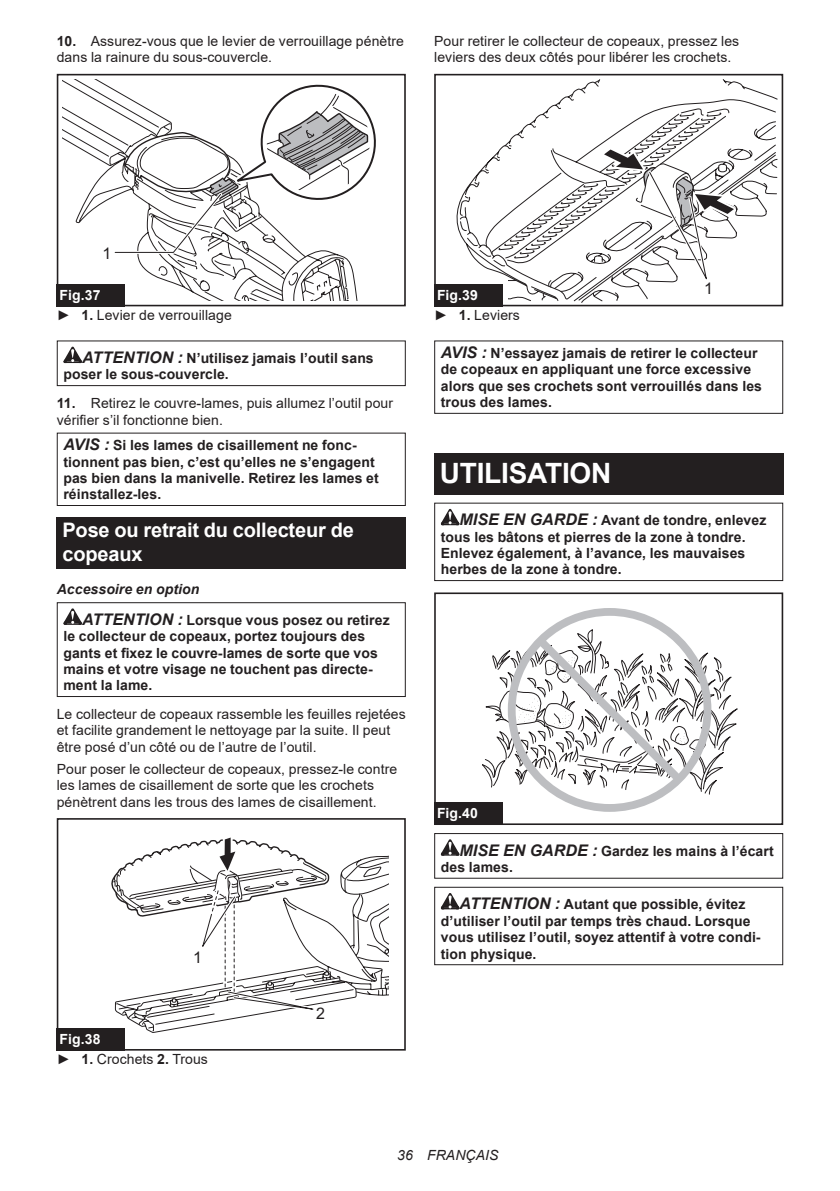
<style>
.page{position:relative;width:840px;height:1191px;background:#fff}
.page>*{position:absolute;margin:0;border:0;box-sizing:border-box;transform-origin:0 0}
.t1{font:700 28px "Arial";letter-spacing:-.01em;color:#fff}
.t2{font:700 20px/23.4px "Arial";letter-spacing:-.01em;color:#fff}
.t3{font:16px "Arial";color:#231f20}
.t4{font:700 14px/16.4px "Arial";letter-spacing:.005em;color:#231f20}
.t5{font:14px/16.4px "Arial";letter-spacing:.005em;color:#231f20}
.t6{font:italic 14px "Arial";letter-spacing:.005em;color:#231f20}
.t7{font:700 14px "Arial";color:#fff}
.s1{font-weight:700}
.s2{font-weight:700;color:#fff}
.s3{font-style:italic;font-size:16px}
.s4{font-style:italic}
</style>
<div class="page">
<svg style="left:62px;top:79px;width:50px;height:145px"></svg>
<div style="left:57px;top:74px;width:348px;height:232px;border:2px solid #231f20"></div>
<svg style="left:112px;top:84px;width:264px;height:217px"></svg>
<div style="left:57px;top:284px;width:68px;height:22px;background:#231f20"></div>
<svg style="left:63px;top:347px;width:19px;height:16px"></svg>
<div style="left:57px;top:340px;width:348px;height:46px;border:1px solid #231f20"></div>
<div style="left:57px;top:432px;width:348px;height:74px;border:1px solid #231f20"></div>
<div style="left:57px;top:517px;width:348px;height:52px;background:#231f20"></div>
<svg style="left:63px;top:608px;width:19px;height:17px"></svg>
<div style="left:57px;top:602px;width:348px;height:95px;border:1px solid #231f20"></div>
<div style="left:57px;top:818px;width:348px;height:232px;border:2px solid #231f20"></div>
<svg style="left:109px;top:818px;width:279px;height:215px"></svg>
<div style="left:57px;top:1028px;width:68px;height:22px;background:#231f20"></div>
<svg style="left:456px;top:167px;width:147px;height:135px"></svg>
<svg style="left:483px;top:79px;width:294px;height:222px"></svg>
<div style="left:434px;top:278px;width:73px;height:28px;background:#fff"></div>
<div style="left:434px;top:74px;width:348px;height:232px;border:2px solid #231f20"></div>
<svg style="left:596px;top:145px;width:145px;height:135px"></svg>
<div style="left:434px;top:284px;width:68px;height:22px;background:#231f20"></div>
<div style="left:434px;top:340px;width:348px;height:74px;border:1px solid #231f20"></div>
<div style="left:434px;top:453px;width:348px;height:41px;background:#231f20"></div>
<svg style="left:440px;top:509px;width:19px;height:16px"></svg>
<div style="left:434px;top:502px;width:348px;height:79px;border:1px solid #231f20"></div>
<svg style="left:482px;top:652px;width:255px;height:137px"></svg>
<svg style="left:498px;top:690px;width:9px;height:40px"></svg>
<svg style="left:507px;top:608px;width:204px;height:204px"></svg>
<div style="left:434px;top:592px;width:348px;height:233px;border:2px solid #231f20"></div>
<div style="left:434px;top:802px;width:68px;height:23px;background:#231f20"></div>
<svg style="left:440px;top:839px;width:19px;height:16px"></svg>
<div style="left:434px;top:833px;width:348px;height:45px;border:1px solid #231f20"></div>
<svg style="left:440px;top:893px;width:19px;height:16px"></svg>
<div style="left:434px;top:886px;width:348px;height:79px;border:1px solid #231f20"></div>
<p class="t5" style="left:57px;top:33px;width:348px"><span class="s1">10.</span> Assurez-vous que le levier de verrouillage pénètre dans la rainure du sous-couvercle.</p>
<p class="t5" style="left:434px;top:33px;width:306px">Pour retirer le collecteur de copeaux, pressez les leviers des deux côtés pour libérer les crochets.</p>
<p class="t3" style="left:102px;top:242px;width:10px">1</p>
<p class="t5" style="left:57px;top:284px;width:176px;line-height:20.2px"><span class="s2">Fig.37<br></span>► <span class="s1">1.</span> Levier de verrouillage</p>
<p class="t4" style="left:63px;top:350px;width:312px;text-indent:19px"><span class="s3">ATTENTION :</span> N’utilisez jamais l’outil sans poser le sous-couvercle.</p>
<p class="t5" style="left:57px;top:395px;width:338px"><span class="s1">11.</span> Retirez le couvre-lames, puis allumez l’outil pour vérifier s’il fonctionne bien.</p>
<p class="t4" style="left:63px;top:437px;width:317px"><span class="s3">AVIS :</span> Si les lames de cisaillement ne fonc&shy;tionnent pas bien, c’est qu’elles ne s’engagent pas bien dans la manivelle. Retirez les lames et réinstallez-les.</p>
<h2 class="t2" style="left:62px;top:519px;width:293px">Pose ou retrait du collecteur de copeaux</h2>
<p class="t4" style="left:82px;top:574px;width:309px;line-height:30.6px;text-indent:-25px"><span class="s4">Accessoire en option<br></span><span class="s3">ATTENTION :</span> Lorsque vous posez ou retirez</p>
<p class="t4" style="left:63px;top:628px;width:316px">le collecteur de copeaux, portez toujours des gants et fixez le couvre-lames de sorte que vos mains et votre visage ne touchent pas directe&shy;ment la lame.</p>
<p class="t5" style="left:57px;top:706px;width:350px">Le collecteur de copeaux rassemble les feuilles rejetées et facilite grandement le nettoyage par la suite. Il peut être posé d’un côté ou de l’autre de l’outil.</p>
<p class="t5" style="left:57px;top:760px;width:342px">Pour poser le collecteur de copeaux, pressez-le contre les lames de cisaillement de sorte que les crochets pénètrent dans les trous des lames de cisaillement.</p>
<p class="t3" style="left:193px;top:946px;width:10px">1</p>
<p class="t5" style="left:57px;top:1028px;width:153px;line-height:20.2px"><span class="s2">Fig.38<br></span>► <span class="s1">1.</span> Crochets <span class="s1">2.</span> Trous</p>
<p class="t3" style="left:316px;top:1003px;width:10px">2</p>
<p class="t3" style="left:703px;top:278px;width:10px">1</p>
<p class="t5" style="left:434px;top:284px;width:87px;line-height:20.2px"><span class="s2">Fig.39<br></span>► <span class="s1">1.</span> Leviers</p>
<p class="t4" style="left:440px;top:345px;width:322px"><span class="s3">AVIS :</span> N’essayez jamais de retirer le collecteur de copeaux en appliquant une force excessive alors que ses crochets sont verrouillés dans les trous des lames.</p>
<h1 class="t1" style="left:439px;top:454px;width:173px">UTILISATION</h1>
<p class="t4" style="left:440px;top:512px;width:327px;text-indent:19px"><span class="s3">MISE EN GARDE :</span> Avant de tondre, enlevez tous les bâtons et pierres de la zone à tondre.<br>Enlevez également, à l’avance, les mauvaises herbes de la zone à tondre.</p>
<p class="t7" style="left:437px;top:803px;width:42px">Fig.40</p>
<p class="t4" style="left:440px;top:842px;width:334px;text-indent:19px"><span class="s3">MISE EN GARDE :</span> Gardez les mains à l’écart des lames.</p>
<p class="t4" style="left:440px;top:896px;width:321px;text-indent:19px"><span class="s3">ATTENTION :</span> Autant que possible, évitez d’utiliser l’outil par temps très chaud. Lorsque vous utilisez l’outil, soyez attentif à votre condi&shy;tion physique.</p>
<p class="t6" style="left:397px;top:1146px;width:103px">36 FRANÇAIS</p>
</div>
